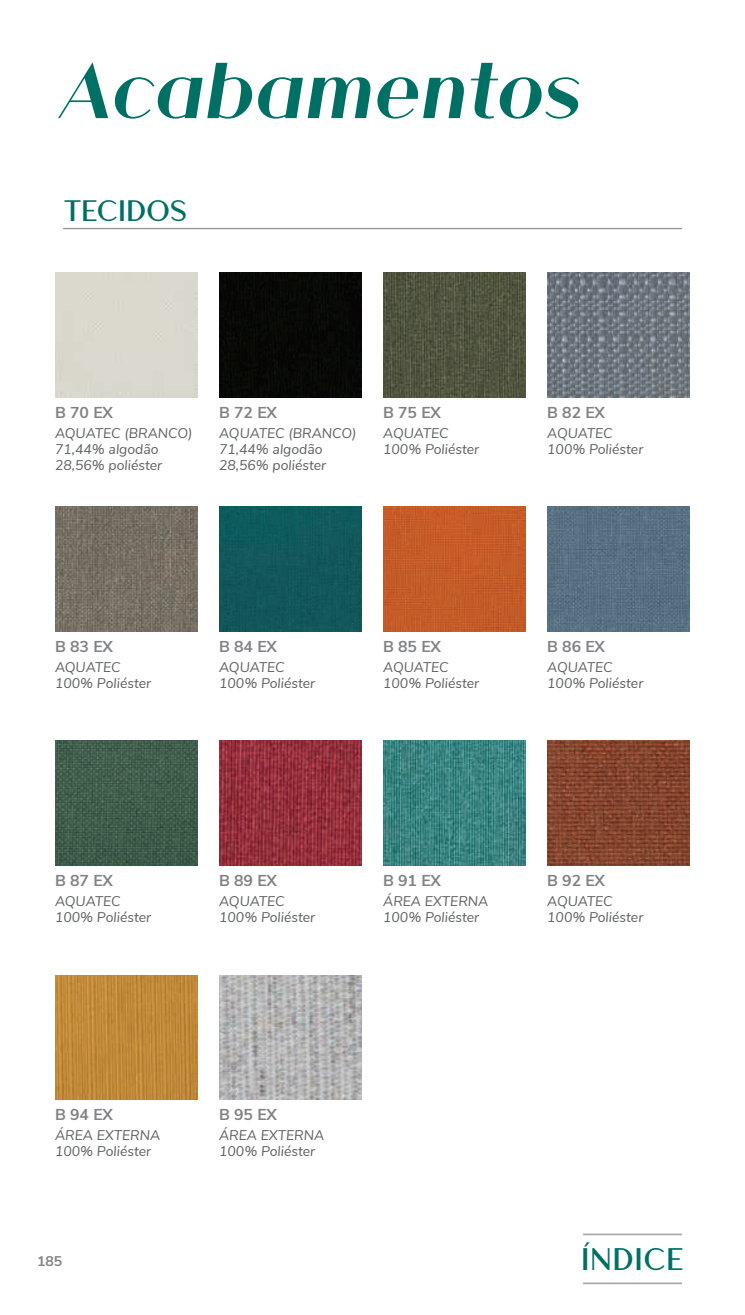
<style>
.page{position:relative;width:745px;height:1315px;background:#fff}
.page>*{position:absolute;margin:0;border:0;box-sizing:border-box;transform-origin:0 0}
.t1{font:italic 700 84px "Athena";letter-spacing:-.03em;color:#007065}
.t2{font:33.25px "Athena";letter-spacing:-.01em;color:#007065}
.t3{font:31.5px "Athena";letter-spacing:-.03em;color:#007065}
.t4{font:700 15.75px "Nunito Sans";letter-spacing:-.005em;color:#808285}
.t5{font:italic 14px/15.8px "Nunito Sans";color:#5d6162}
.t6{font:700 14px "Nunito Sans";color:#808285}
</style>
<div class="page">
<hr style="left:63px;top:228px;width:618px;height:1px;background:#939598">
<hr style="left:582px;top:1233px;width:99px;height:2px;background:#a8a9ad">
<hr style="left:582px;top:1282px;width:99px;height:2px;background:#a8a9ad">
<img style="left:55px;top:507px;width:143px;height:124px">
<img style="left:55px;top:741px;width:143px;height:124px">
<img style="left:55px;top:975px;width:143px;height:124px">
<div style="left:219px;top:273px;width:142px;height:124px;background:#080906"></div>
<div style="left:219px;top:507px;width:142px;height:124px;background:#12585a"></div>
<img style="left:219px;top:741px;width:142px;height:124px">
<img style="left:219px;top:975px;width:142px;height:124px">
<img style="left:383px;top:273px;width:142px;height:124px">
<img style="left:383px;top:507px;width:142px;height:124px">
<img style="left:383px;top:741px;width:142px;height:124px">
<img style="left:547px;top:273px;width:142px;height:124px">
<img style="left:547px;top:507px;width:142px;height:124px">
<img style="left:547px;top:741px;width:142px;height:124px">
<h1 class="t1" style="left:63px;top:32px;width:527px">Acabamentos</h1>
<h3 class="t3" style="left:63px;top:188px;width:126px">TECIDOS</h3>
<p class="t4" style="left:55px;top:401px;width:59px">B 70 EX</p>
<p class="t4" style="left:219px;top:401px;width:59px">B 72 EX</p>
<p class="t4" style="left:383px;top:401px;width:59px">B 75 EX</p>
<p class="t4" style="left:547px;top:401px;width:59px">B 82 EX</p>
<p class="t5" style="left:55px;top:424px;width:139px">AQUATEC (BRANCO)<br>71,44% algodão<br>28,56% poliéster</p>
<p class="t5" style="left:219px;top:424px;width:139px">AQUATEC (BRANCO)<br>71,44% algodão<br>28,56% poliéster</p>
<p class="t5" style="left:383px;top:424px;width:98px">AQUATEC<br>100% Poliéster</p>
<p class="t5" style="left:547px;top:424px;width:98px">AQUATEC<br>100% Poliéster</p>
<p class="t4" style="left:55px;top:635px;width:59px">B 83 EX</p>
<p class="t4" style="left:219px;top:635px;width:59px">B 84 EX</p>
<p class="t4" style="left:383px;top:635px;width:59px">B 85 EX</p>
<p class="t4" style="left:547px;top:635px;width:59px">B 86 EX</p>
<p class="t5" style="left:55px;top:658px;width:98px">AQUATEC<br>100% Poliéster</p>
<p class="t5" style="left:219px;top:658px;width:98px">AQUATEC<br>100% Poliéster</p>
<p class="t5" style="left:383px;top:658px;width:98px">AQUATEC<br>100% Poliéster</p>
<p class="t5" style="left:547px;top:658px;width:98px">AQUATEC<br>100% Poliéster</p>
<p class="t4" style="left:55px;top:869px;width:59px">B 87 EX</p>
<p class="t5" style="left:55px;top:892px;width:98px">AQUATEC<br>100% Poliéster</p>
<p class="t4" style="left:219px;top:869px;width:59px">B 89 EX</p>
<p class="t5" style="left:219px;top:892px;width:98px">AQUATEC<br>100% Poliéster</p>
<p class="t4" style="left:383px;top:869px;width:59px">B 91 EX</p>
<p class="t5" style="left:383px;top:892px;width:107px">ÁREA EXTERNA<br>100% Poliéster</p>
<p class="t4" style="left:547px;top:869px;width:59px">B 92 EX</p>
<p class="t5" style="left:547px;top:892px;width:98px">AQUATEC<br>100% Poliéster</p>
<p class="t4" style="left:55px;top:1103px;width:59px">B 94 EX</p>
<p class="t5" style="left:55px;top:1126px;width:107px">ÁREA EXTERNA<br>100% Poliéster</p>
<p class="t6" style="left:37px;top:1251px;width:26px">185</p>
<p class="t4" style="left:219px;top:1103px;width:59px">B 95 EX</p>
<p class="t5" style="left:219px;top:1126px;width:107px">ÁREA EXTERNA<br>100% Poliéster</p>
<h2 class="t2" style="left:580px;top:1236px;width:105px">ÍNDICE</h2>
</div>
